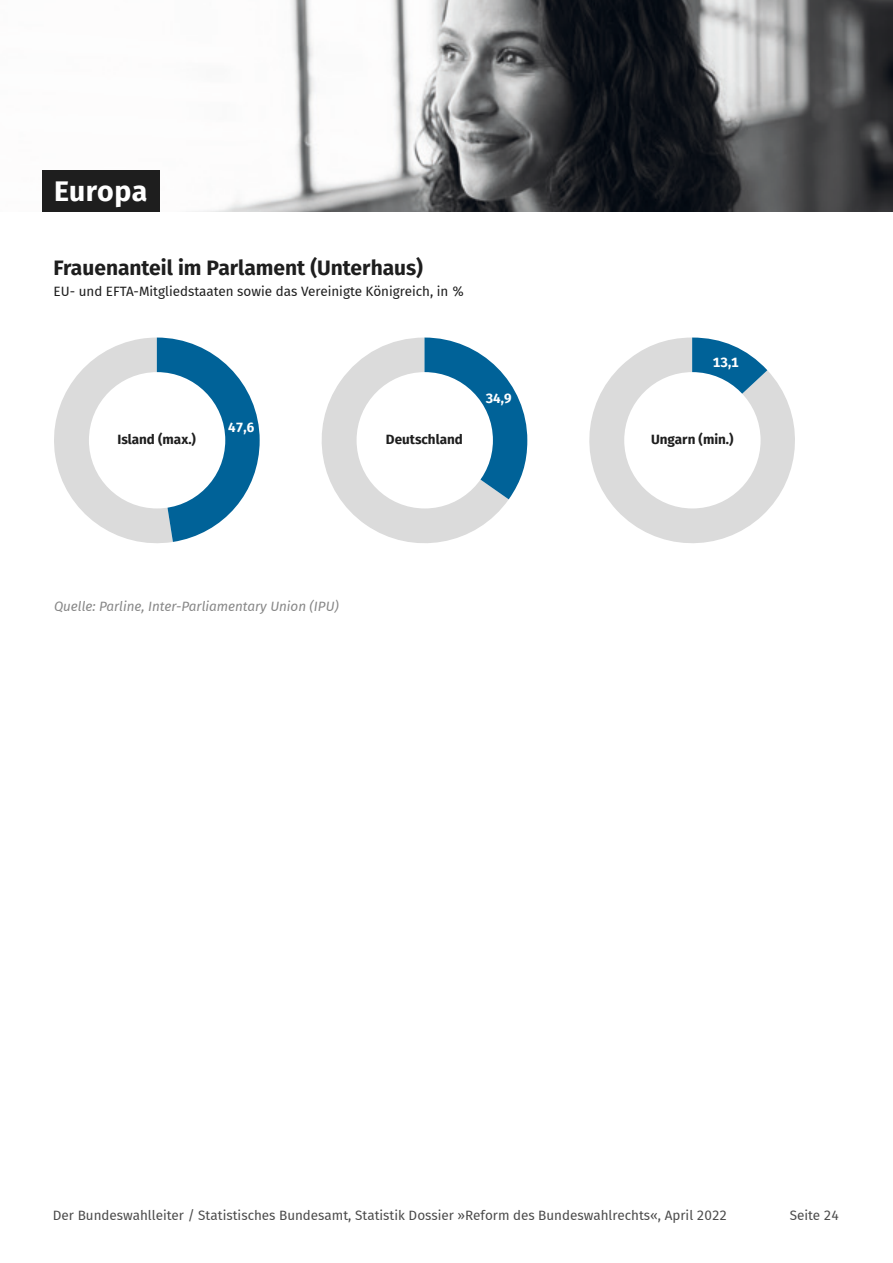
<style>
.page{position:relative;width:893px;height:1263px;background:#fff}
.page>*{position:absolute;margin:0;border:0;box-sizing:border-box;transform-origin:0 0}
.Head{font:28.5px "Statis Sans Bold 2";letter-spacing:.01em;color:#fff}
.Head_Grafik{font:21px "Statis Sans Bold 2";color:#1e1e1e}
.t1{font:13.5px "Statis Sans Regular 2";color:#4b4b4b}
.Subhead_Grafik{font:13.5px "Statis Sans Regular 2";color:#1e1e1e}
.Quelle___Fußnote{font:13.5px "Statis Sans Italic 2";color:#878787}
.t2{font:13.5px "Statis Sans Bold 2";color:#1e1e1e}
.t3{font:13.5px "Statis Sans Bold 2";color:#fff}
</style>
<div class="page">
<img style="left:159px;top:0;width:734px;height:212px">
<svg style="left:322px;top:338px;width:205px;height:205px"></svg>
<div style="left:357px;top:372px;width:136px;height:136px;background:#fff;border-radius:50%"></div>
<svg style="left:54px;top:338px;width:206px;height:205px"></svg>
<div style="left:89px;top:372px;width:136px;height:136px;background:#fff;border-radius:50%"></div>
<svg style="left:589px;top:338px;width:206px;height:205px"></svg>
<div style="left:624px;top:372px;width:137px;height:136px;background:#fff;border-radius:50%"></div>
<div style="left:42px;top:170px;width:117px;height:42px;background:#1e1e1e"></div>
<p class="Head" style="left:54px;top:171px;width:95px">Europa</p>
<p class="Head_Grafik" style="left:54px;top:252px;width:371px">Frauenanteil im Parlament (Unterhaus)</p>
<p class="Subhead_Grafik" style="left:54px;top:281px;width:412px">EU- und EFTA-Mitgliedstaaten sowie das Vereinigte Königreich, in %</p>
<p class="t2" style="left:117px;top:429px;width:80px">Island (max.)</p>
<p class="t3" style="left:228px;top:418px;width:27px">47,6</p>
<p class="t2" style="left:386px;top:429px;width:78px">Deutschland</p>
<p class="t3" style="left:486px;top:389px;width:27px">34,9</p>
<p class="Quelle___Fußnote" style="left:54px;top:596px;width:286px">Quelle: Parline, Inter-Parliamentary Union (IPU)</p>
<p class="t3" style="left:713px;top:353px;width:27px">13,1</p>
<p class="t2" style="left:651px;top:429px;width:84px">Ungarn (min.)</p>
<p class="t1" style="left:53px;top:1205px;width:676px">Der Bundeswahlleiter / Statistisches Bundesamt, Statistik Dossier »Reform des Bundeswahlrechts«, April 2022</p>
<p class="t1" style="left:790px;top:1205px;width:51px">Seite 24</p>
</div>
